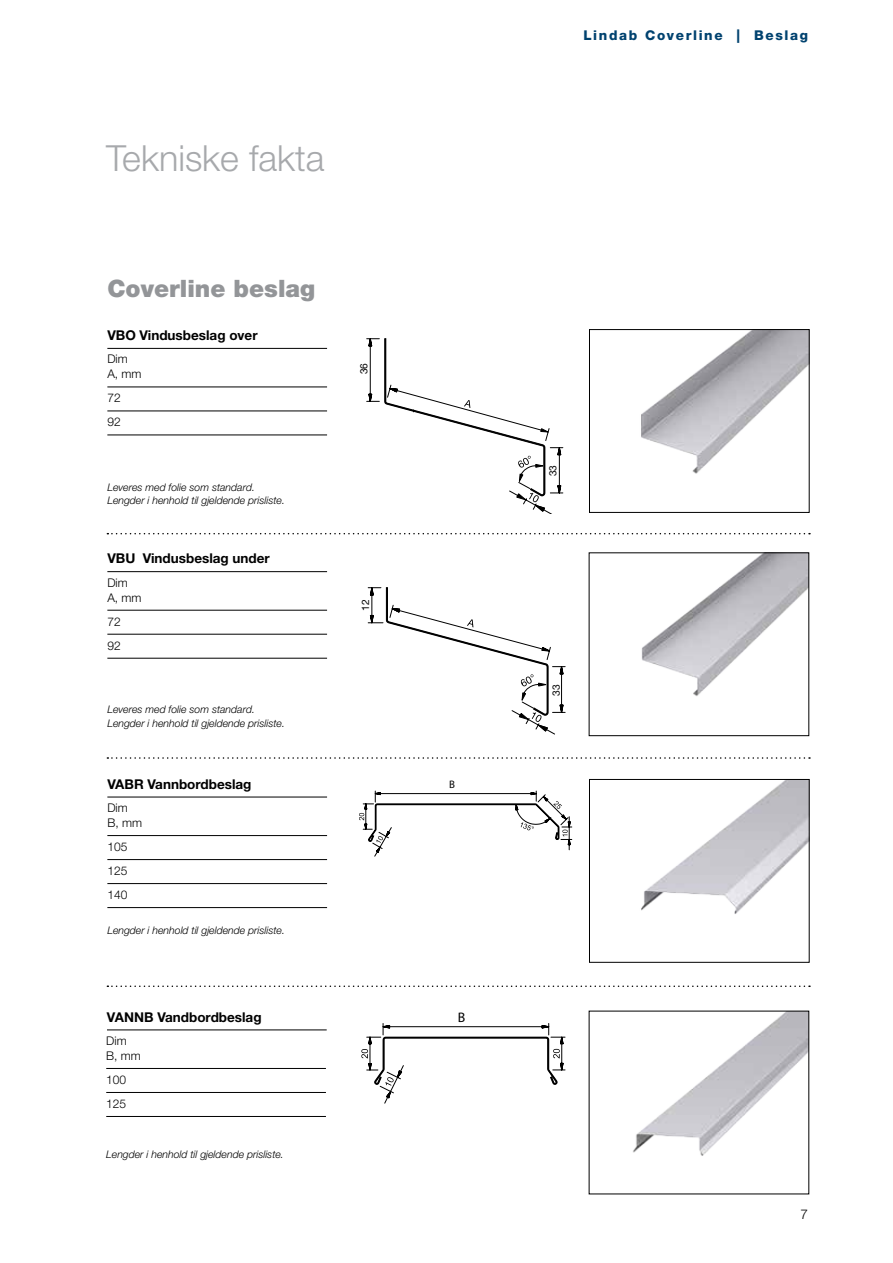
<style>
.page{position:relative;width:893px;height:1263px;background:#fff}
.page>*{position:absolute;margin:0;border:0;box-sizing:border-box;transform-origin:0 0}
.t1{font:300 36px "Helvetica Neue";color:#a7a9ac}
.t2{font:900 24px "Helvetica Neue";color:#939598}
.t3{font:13.8px "Myriad Pro";color:#000}
.t4{font:700 13.5px "Helvetica Neue";color:#000}
.t5{font:800 13.5px "Helvetica Neue";letter-spacing:.12em;color:#00426f}
.t6{font:300 13.5px "Helvetica Neue";color:#000}
.t7{font:300 12px/24px "Helvetica Neue";color:#000}
.t8{font:10.95px "Myriad Pro";color:#000}
.t9{font:italic 300 10.5px/13.5px "Helvetica Neue";color:#000}
.t10{font:10.2px "Helvetica Neue LT Pro";color:#000}
</style>
<div class="page">
<svg style="left:107px;top:533px;width:703px;height:1px"></svg>
<img style="left:641px;top:331px;width:166px;height:143px">
<div style="left:589px;top:329px;width:220px;height:184px;border:1px solid #000"></div>
<hr style="left:107px;top:348px;width:220px;height:1px;background:#000">
<hr style="left:107px;top:387px;width:220px;height:1px;background:#000">
<hr style="left:107px;top:411px;width:220px;height:1px;background:#000">
<hr style="left:107px;top:435px;width:220px;height:1px;background:#000">
<img style="left:641px;top:555px;width:166px;height:141px">
<img style="left:641px;top:781px;width:166px;height:133px">
<div style="left:589px;top:779px;width:220px;height:183px;border:1px solid #000"></div>
<svg style="left:366px;top:338px;width:197px;height:175px"></svg>
<svg style="left:107px;top:757px;width:703px;height:2px"></svg>
<hr style="left:107px;top:571px;width:220px;height:1px;background:#000">
<hr style="left:107px;top:610px;width:220px;height:1px;background:#000">
<hr style="left:107px;top:634px;width:220px;height:1px;background:#000">
<hr style="left:107px;top:658px;width:220px;height:1px;background:#000">
<svg style="left:367px;top:587px;width:199px;height:147px"></svg>
<hr style="left:107px;top:797px;width:220px;height:1px;background:#000">
<hr style="left:107px;top:835px;width:220px;height:1px;background:#000">
<hr style="left:107px;top:859px;width:220px;height:1px;background:#000">
<hr style="left:107px;top:883px;width:220px;height:1px;background:#000">
<hr style="left:107px;top:907px;width:220px;height:1px;background:#000">
<svg style="left:359px;top:790px;width:213px;height:66px"></svg>
<svg style="left:107px;top:985px;width:703px;height:2px"></svg>
<img style="left:633px;top:1013px;width:174px;height:143px">
<hr style="left:107px;top:1030px;width:220px;height:1px;background:#000">
<hr style="left:106px;top:1068px;width:220px;height:1px;background:#000">
<hr style="left:106px;top:1092px;width:220px;height:1px;background:#000">
<hr style="left:106px;top:1116px;width:220px;height:1px;background:#000">
<svg style="left:361px;top:1023px;width:204px;height:80px"></svg>
<h1 class="t1" style="left:106px;top:136px;width:220px">Tekniske fakta</h1>
<h2 class="t2" style="left:107px;top:274px;width:210px">Coverline beslag</h2>
<p class="t4" style="left:107px;top:327px;width:152px">VBO Vindusbeslag over</p>
<p class="t7" style="left:107px;top:351px;width:36px;line-height:15px">Dim<br>A, mm</p>
<p class="t7" style="left:107px;top:386px;width:15px">72<br>92</p>
<p class="t9" style="left:107px;top:480px;width:179px">Leveres med folie som standard.<br>Lengder i henhold til gjeldende prisliste.</p>
<p class="t4" style="left:107px;top:550px;width:164px">VBU Vindusbeslag under</p>
<p class="t7" style="left:107px;top:574px;width:36px;line-height:15px">Dim<br>A, mm</p>
<p class="t7" style="left:107px;top:609px;width:15px">72<br>92</p>
<p class="t9" style="left:107px;top:702px;width:179px">Leveres med folie som standard.<br>Lengder i henhold til gjeldende prisliste.</p>
<p class="t4" style="left:107px;top:776px;width:146px">VABR Vannbordbeslag</p>
<p class="t7" style="left:107px;top:800px;width:36px;line-height:15px">Dim<br>B, mm</p>
<p class="t7" style="left:107px;top:834px;width:22px;text-align:justify">105<br>125<br>140</p>
<p class="t9" style="left:107px;top:924px;width:179px">Lengder i henhold til gjeldende prisliste.</p>
<p class="t4" style="left:107px;top:1008px;width:156px">VANNB Vandbordbeslag</p>
<p class="t7" style="left:106px;top:1033px;width:36px;line-height:15px">Dim<br>B, mm</p>
<p class="t7" style="left:106px;top:1067px;width:22px">100<br>125</p>
<p class="t9" style="left:106px;top:1147px;width:179px">Lengder i henhold til gjeldende prisliste.</p>
<p class="t10" style="left:358px;top:374px;width:13px;rotate:-90deg">36</p>
<p class="t10" style="left:359px;top:611px;width:13px;rotate:-90deg">12</p>
<p class="t8" style="left:449px;top:778px;width:7px">B</p>
<h3 class="t3" style="left:458px;top:1008px;width:9px">B</h3>
<p class="t5" style="left:583px;top:27px;width:226px">Lindab Coverline | Beslag</p>
<p class="t10" style="left:547px;top:476px;width:13px;rotate:-90deg">33</p>
<p class="t10" style="left:550px;top:695px;width:13px;rotate:-90deg">33</p>
<p class="t6" style="left:800px;top:1206px;width:9px">7</p>
</div>
